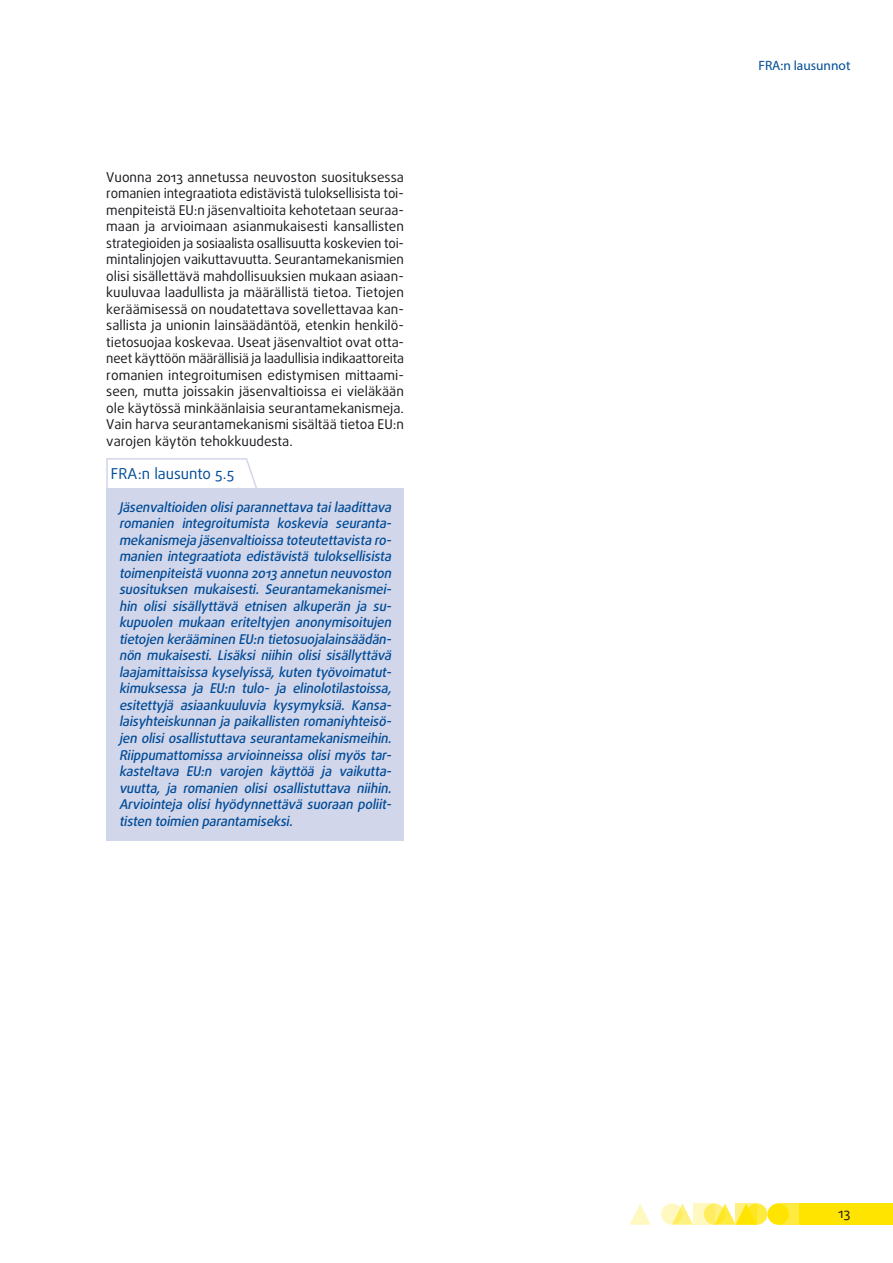
<style>
.page{position:relative;width:893px;height:1263px;background:#fff}
.page>*{position:absolute;margin:0;border:0;box-sizing:border-box;transform-origin:0 0}
.opinion_header_sw{font:15px "Daxline Pro";color:#004c98}
.opinion_text_SW_last{font:italic 500 13.5px/16.5px "Daxline Pro";letter-spacing:-.01em;color:#004c98;text-align:justify}
.body_text{font:13.5px/16.5px "Daxline Pro";color:#1a171c;text-align:justify}
.t1{font:13.5px "Myriad Pro";color:#004c98}
</style>
<div class="page">
<div style="left:746px;top:1203px;width:21px;height:22px;background:#ffea40;border-radius:50%"></div>
<div style="left:778px;top:1203px;width:21px;height:22px;background:#ffea40"></div>
<div style="left:799px;top:1203px;width:94px;height:22px;background:#ffe400"></div>
<svg style="left:675px;top:1203px;width:18px;height:22px"></svg>
<svg style="left:629px;top:1204px;width:22px;height:21px"></svg>
<div style="left:767px;top:1203px;width:22px;height:22px;background:#ffe400;border-radius:50%"></div>
<svg style="left:718px;top:1203px;width:18px;height:22px"></svg>
<svg style="left:704px;top:1203px;width:21px;height:22px"></svg>
<svg style="left:661px;top:1203px;width:21px;height:22px"></svg>
<svg style="left:736px;top:1203px;width:21px;height:22px"></svg>
<svg style="left:693px;top:1203px;width:21px;height:22px"></svg>
<div style="left:106px;top:489px;width:298px;height:352px;background:#d2d6ea"></div>
<svg style="left:106px;top:458px;width:153px;height:31px"></svg>
<p class="body_text" style="left:106px;top:169px;width:299px">Vuonna 2013 annetussa neuvoston suosituksessa romanien integraatiota edistävistä tuloksellisista toi&shy;menpiteistä EU:n jäsenvaltioita kehotetaan seuraa&shy;maan ja arvioimaan asianmukaisesti kansallisten strategioiden ja sosiaalista osallisuutta koskevien toi&shy;mintalinjojen vaikuttavuutta. Seurantamekanismien olisi sisällettävä mahdollisuuksien mukaan asiaan&shy;kuuluvaa laadullista ja määrällistä tietoa. Tietojen keräämisessä on noudatettava sovellettavaa kan&shy;sallista ja unionin lainsäädäntöä, etenkin henkilö&shy;tietosuojaa koskevaa. Useat jäsenvaltiot ovat otta&shy;neet käyttöön määrällisiä ja laadullisia indikaattoreita romanien integroitumisen edistymisen mittaami&shy;seen, mutta joissakin jäsenvaltioissa ei vieläkään ole käytössä minkäänlaisia seurantamekanismeja.<br>Vain harva seurantamekanismi sisältää tietoa EU:n varojen käytön tehokkuudesta.</p>
<p class="opinion_header_sw" style="left:111px;top:464px;width:125px">FRA:n lausunto 5.5</p>
<p class="opinion_text_SW_last" style="left:119px;top:499px;width:277px">Jäsenvaltioiden olisiparannettava tailaadittava romanien integroitumista koskevia seuranta&shy;mekanismeja jäsenvaltioissa toteutettavista ro&shy;manien integraatiota edistävistä tuloksellisista toimenpiteistä vuonna 2013 annetun neuvoston suosituksen mukaisesti. Seurantamekanismei&shy;hin olisi sisällyttävä etnisen alkuperän ja su&shy;kupuolen mukaan eriteltyjen anonymisoitujen tietojen kerääminen EU:n tietosuojalainsäädän&shy;nön mukaisesti. Lisäksi niihin olisi sisällyttävä laajamittaisissa kyselyissä, kuten työvoimatut&shy;kimuksessa ja EU:n tulo- ja elinolotilastoissa, esitettyjä asiaankuuluvia kysymyksiä. Kansa&shy;laisyhteiskunnan ja paikallisten romaniyhteisö&shy;jen olisi osallistuttava seurantamekanismeihin.<br>Riippumattomissa arvioinneissa olisi myös tar&shy;kasteltava EU:n varojen käyttöä ja vaikutta&shy;vuutta, ja romanien olisi osallistuttava niihin.<br>Arviointeja olisi hyödynnettävä suoraan poliit&shy;tisten toimien parantamiseksi.</p>
<p class="t1" style="left:758px;top:57px;width:94px">FRA:n lausunnot</p>
<p class="body_text" style="left:838px;top:1205px;width:14px">13</p>
</div>
